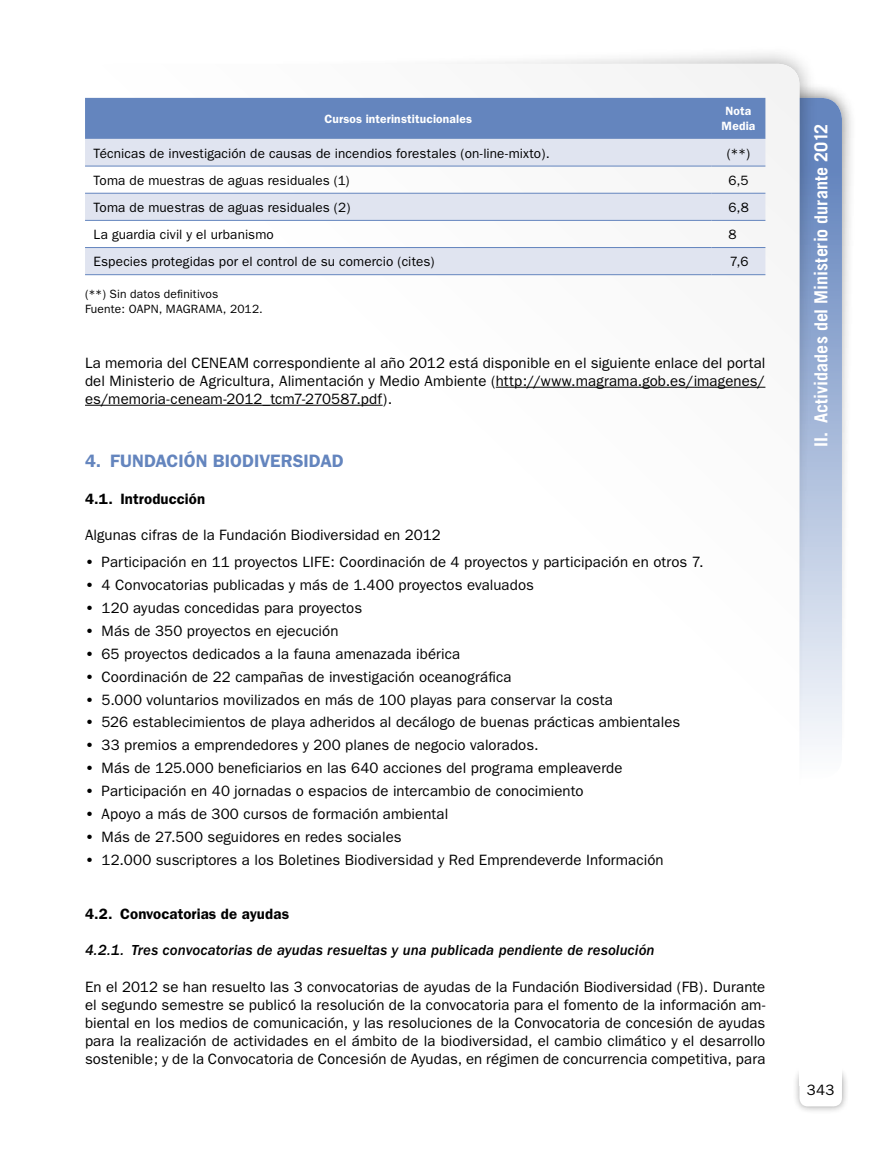
<style>
.page{position:relative;width:893px;height:1149px;background:#fff}
.page>*{position:absolute;margin:0;border:0;box-sizing:border-box;transform-origin:0 0}
.t1{font:700 18px "Trade Gothic";color:#fff}
.t2{font:600 18px "Franklin Gothic";color:#6485be}
.t3{font:15px/18px "Franklin Gothic";letter-spacing:.005em;color:#000;text-align:justify}
.t4{font:italic 500 15px "Franklin Gothic";letter-spacing:.005em;color:#000}
.t5{font:600 15px "Franklin Gothic";letter-spacing:.005em;color:#000}
.t6{font:13.5px "Franklin Gothic";letter-spacing:.01em;color:#000}
.t7{font:12px/15.3px "Franklin Gothic";letter-spacing:.01em;color:#000}
.t8{font:600 12px/15px "Franklin Gothic";letter-spacing:.015em;color:#fff;text-align:center}
.s1{font-weight:600}
</style>
<div class="page">
<div style="left:742px;top:82px;width:115px;height:691px;background:#000;opacity:.6"></div>
<div style="left:757px;top:98px;width:85px;height:680px;background:linear-gradient(to bottom,#5579b8,#fbfcfd);border-radius:21px"></div>
<div style="left:150px;top:45px;width:668px;height:923px;background:#000;opacity:.4"></div>
<div style="left:85px;top:64px;width:714px;height:969px;background:#fff;border-radius:21px"></div>
<div style="left:792px;top:1064px;width:58px;height:49px;background:#000;opacity:.4"></div>
<div style="left:799px;top:1071px;width:43px;height:35px;background:#fff;border-radius:9px"></div>
<div style="left:799px;top:1063px;width:43px;height:21px;background:#fff"></div>
<hr style="left:496px;top:387px;width:269px;height:1px;background:#000">
<hr style="left:85px;top:405px;width:298px;height:1px;background:#000">
<div style="left:85px;top:98px;width:680px;height:41px;background:#6485be"></div>
<svg style="left:85px;top:139px;width:680px;height:135px;fill:#e0e4f0"></svg>
<hr style="left:85px;top:166px;width:626px;height:1px;background:#6485be">
<hr style="left:711px;top:166px;width:54px;height:1px;background:#6485be">
<hr style="left:85px;top:193px;width:626px;height:1px;background:#6485be">
<hr style="left:711px;top:193px;width:54px;height:1px;background:#6485be">
<hr style="left:85px;top:220px;width:626px;height:1px;background:#6485be">
<hr style="left:711px;top:220px;width:54px;height:1px;background:#6485be">
<hr style="left:85px;top:247px;width:626px;height:1px;background:#6485be">
<hr style="left:711px;top:247px;width:54px;height:1px;background:#6485be">
<hr style="left:85px;top:274px;width:626px;height:1px;background:#6485be">
<hr style="left:711px;top:274px;width:54px;height:1px;background:#6485be">
<p class="t8" style="left:324px;top:111px;width:149px">Cursos interinstitucionales</p>
<p class="t8" style="left:722px;top:104px;width:35px">Nota<br>Media</p>
<p class="t6" style="left:94px;top:145px;width:458px">Técnicas de investigación de causas de incendios forestales (on-line-mixto).</p>
<p class="t6" style="left:727px;top:145px;width:25px">(**)</p>
<p class="t6" style="left:94px;top:172px;width:258px">Toma de muestras de aguas residuales (1)</p>
<p class="t6" style="left:729px;top:172px;width:22px">6,5</p>
<p class="t6" style="left:94px;top:199px;width:258px">Toma de muestras de aguas residuales (2)</p>
<p class="t6" style="left:729px;top:199px;width:22px">6,8</p>
<p class="t6" style="left:94px;top:226px;width:182px">La guardia civil y el urbanismo</p>
<p class="t6" style="left:728px;top:226px;width:10px">8</p>
<p class="t6" style="left:94px;top:254px;width:343px">Especies protegidas por el control de su comercio (cites)</p>
<p class="t6" style="left:730px;top:254px;width:20px">7,6</p>
<p class="t7" style="left:85px;top:286px;width:179px">(**) Sin datos definitivos<br>Fuente: OAPN, MAGRAMA, 2012.</p>
<p class="t3" style="left:85px;top:353px;width:682px">La memoria del CENEAM correspondiente al año 2012 está disponible en el siguiente enlace del portal del Ministerio de Agricultura, Alimentación y Medio Ambiente (http://www.magrama.gob.es/imagenes/ es/memoria-ceneam-2012_tcm7-270587.pdf).</p>
<p class="t2" style="left:85px;top:450px;width:260px">4. FUNDACIÓN BIODIVERSIDAD</p>
<p class="t5" style="left:85px;top:489px;width:122px">4.1. Introducción</p>
<p class="t3" style="left:85px;top:525px;width:357px">Algunas cifras de la Fundación Biodiversidad en 2012</p>
<p class="t3" style="left:85px;top:553px;width:620px"><span class="s1">•</span> Participación en 11 proyectos LIFE: Coordinación de 4 proyectos y participación en otros 7.</p>
<p class="t3" style="left:85px;top:576px;width:450px"><span class="s1">•</span> 4 Convocatorias publicadas y más de 1.400 proyectos evaluados</p>
<p class="t3" style="left:85px;top:599px;width:279px"><span class="s1">•</span> 120 ayudas concedidas para proyectos</p>
<p class="t3" style="left:85px;top:621px;width:255px"><span class="s1">•</span> Más de 350 proyectos en ejecución</p>
<p class="t3" style="left:85px;top:644px;width:377px"><span class="s1">•</span> 65 proyectos dedicados a la fauna amenazada ibérica</p>
<p class="t3" style="left:85px;top:667px;width:428px"><span class="s1">•</span> Coordinación de 22 campañas de investigación oceanográfica</p>
<p class="t3" style="left:85px;top:690px;width:529px"><span class="s1">•</span> 5.000 voluntarios movilizados en más de 100 playas para conservar la costa</p>
<p class="t3" style="left:85px;top:713px;width:597px"><span class="s1">•</span> 526 establecimientos de playa adheridos al decálogo de buenas prácticas ambientales</p>
<p class="t3" style="left:85px;top:736px;width:455px"><span class="s1">•</span> 33 premios a emprendedores y 200 planes de negocio valorados.</p>
<p class="t3" style="left:85px;top:759px;width:539px"><span class="s1">•</span> Más de 125.000 beneficiarios en las 640 acciones del programa empleaverde</p>
<p class="t3" style="left:85px;top:781px;width:500px"><span class="s1">•</span> Participación en 40 jornadas o espacios de intercambio de conocimiento</p>
<p class="t3" style="left:85px;top:804px;width:365px"><span class="s1">•</span> Apoyo a más de 300 cursos de formación ambiental</p>
<p class="t3" style="left:85px;top:827px;width:318px"><span class="s1">•</span> Más de 27.500 seguidores en redes sociales</p>
<p class="t3" style="left:85px;top:850px;width:580px"><span class="s1">•</span> 12.000 suscriptores a los Boletines Biodiversidad y Red Emprendeverde Información</p>
<p class="t5" style="left:85px;top:904px;width:206px">4.2. Convocatorias de ayudas</p>
<p class="t4" style="left:85px;top:941px;width:571px">4.2.1. Tres convocatorias de ayudas resueltas y una publicada pendiente de resolución</p>
<p class="t3" style="left:85px;top:977px;width:682px">En el 2012 se han resuelto las 3 convocatorias de ayudas de la Fundación Biodiversidad (FB). Durante el segundo semestre se publicó la resolución de la convocatoria para el fomento de la información am&shy;biental en los medios de comunicación, y las resoluciones de la Convocatoria de concesión de ayudas para la realización de actividades en el ámbito de la biodiversidad, el cambio climático y el desarrollo sostenible; y de la Convocatoria de Concesión de Ayudas, en régimen de concurrencia competitiva, para</p>
<p class="t1" style="left:810px;top:446px;width:324px;rotate:-90deg">II. Actividades del Ministerio durante 2012</p>
<p class="t3" style="left:807px;top:1080px;width:29px">343</p>
</div>
